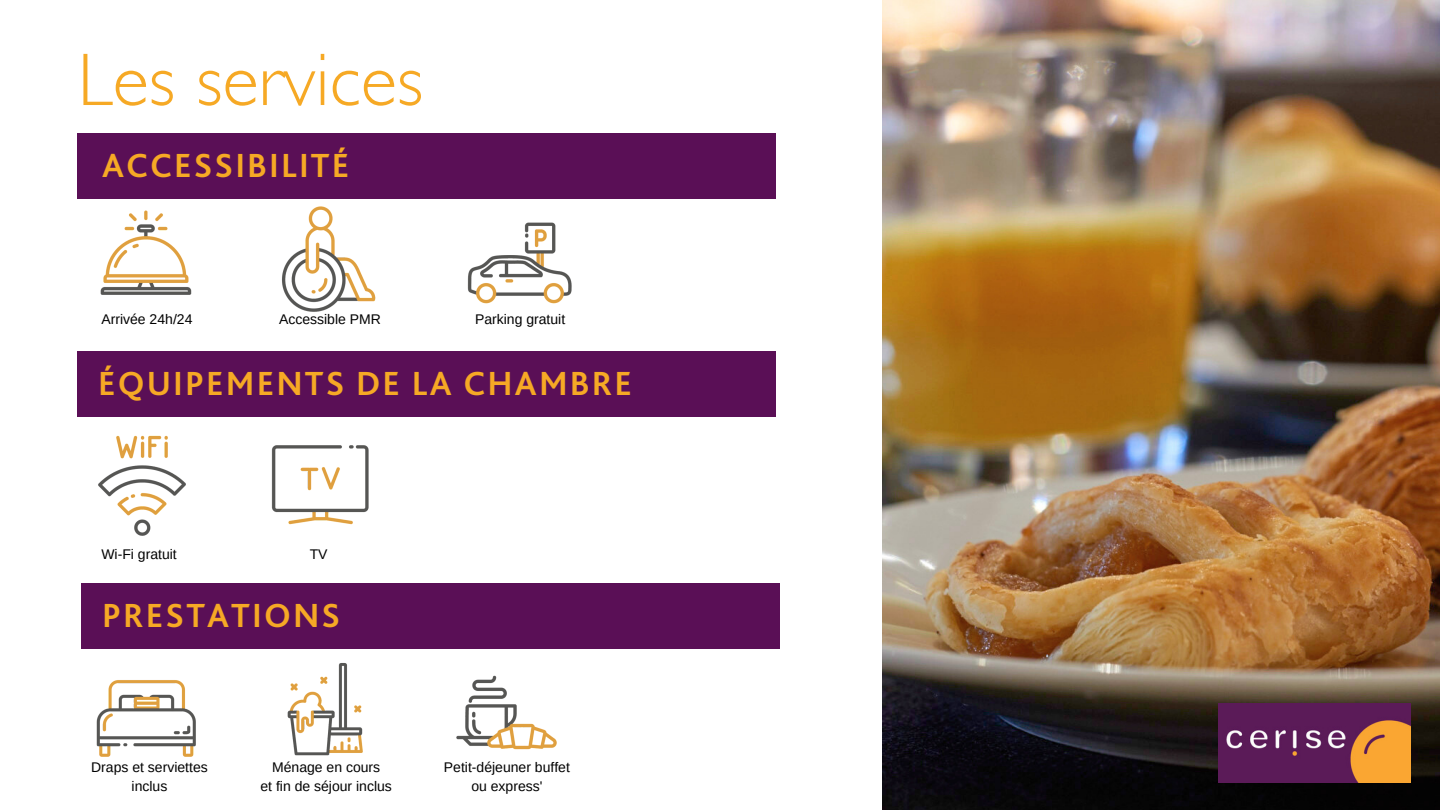
<style>
.page{position:relative;width:1440px;height:810px;background:#fff}
.page>*{position:absolute;margin:0;border:0;box-sizing:border-box;transform-origin:0 0}
.t1{font:300 75px "Gill Sans";color:#f6a925}
.t2{font:700 35px "Bliss 2";letter-spacing:.06em;color:#f6a925}
.t3{font:14px/19.5px "Arimo";color:#000;text-align:center}
</style>
<div class="page">
<img style="left:882px;top:0;width:558px;height:810px">
<div style="left:78px;top:133px;width:698px;height:66px;background:#5a0f56"></div>
<div style="left:78px;top:351px;width:698px;height:66px;background:#5a0f56"></div>
<div style="left:81px;top:583px;width:698px;height:66px;background:#5a0f56"></div>
<img style="left:100px;top:210px;width:92px;height:85px">
<img style="left:282px;top:206px;width:94px;height:106px">
<img style="left:467px;top:222px;width:105px;height:82px">
<img style="left:98px;top:435px;width:88px;height:101px">
<img style="left:271px;top:445px;width:98px;height:80px">
<img style="left:96px;top:680px;width:100px;height:77px">
<img style="left:287px;top:663px;width:76px;height:93px">
<img style="left:456px;top:675px;width:101px;height:75px">
<img style="left:1218px;top:703px;width:192px;height:79px">
<h2 class="t1" style="left:78px;top:38px;width:347px">Les services</h2>
<p class="t2" style="left:102px;top:145px;width:249px">ACCESSIBILITÉ</p>
<h2 class="t3" style="left:101px;top:309px;width:93px">Arrivée 24h/24</h2>
<p class="t3" style="left:279px;top:309px;width:103px">Accessible PMR</p>
<p class="t3" style="left:475px;top:309px;width:92px">Parking gratuit</p>
<p class="t2" style="left:98px;top:364px;width:536px">ÉQUIPEMENTS DE LA CHAMBRE</p>
<p class="t3" style="left:101px;top:544px;width:77px">Wi-Fi gratuit</p>
<p class="t3" style="left:310px;top:544px;width:19px">TV</p>
<p class="t2" style="left:102px;top:595px;width:240px">PRESTATIONS</p>
<p class="t3" style="left:91px;top:757px;width:118px">Draps et serviettes inclus</p>
<p class="t3" style="left:272px;top:757px;width:110px">Ménage en cours</p>
<p class="t3" style="left:261px;top:777px;width:133px">et fin de séjour inclus</p>
<p class="t3" style="left:444px;top:757px;width:128px">Petit-déjeuner buffet</p>
<p class="t3" style="left:471px;top:777px;width:73px">ou express'</p>
</div>
